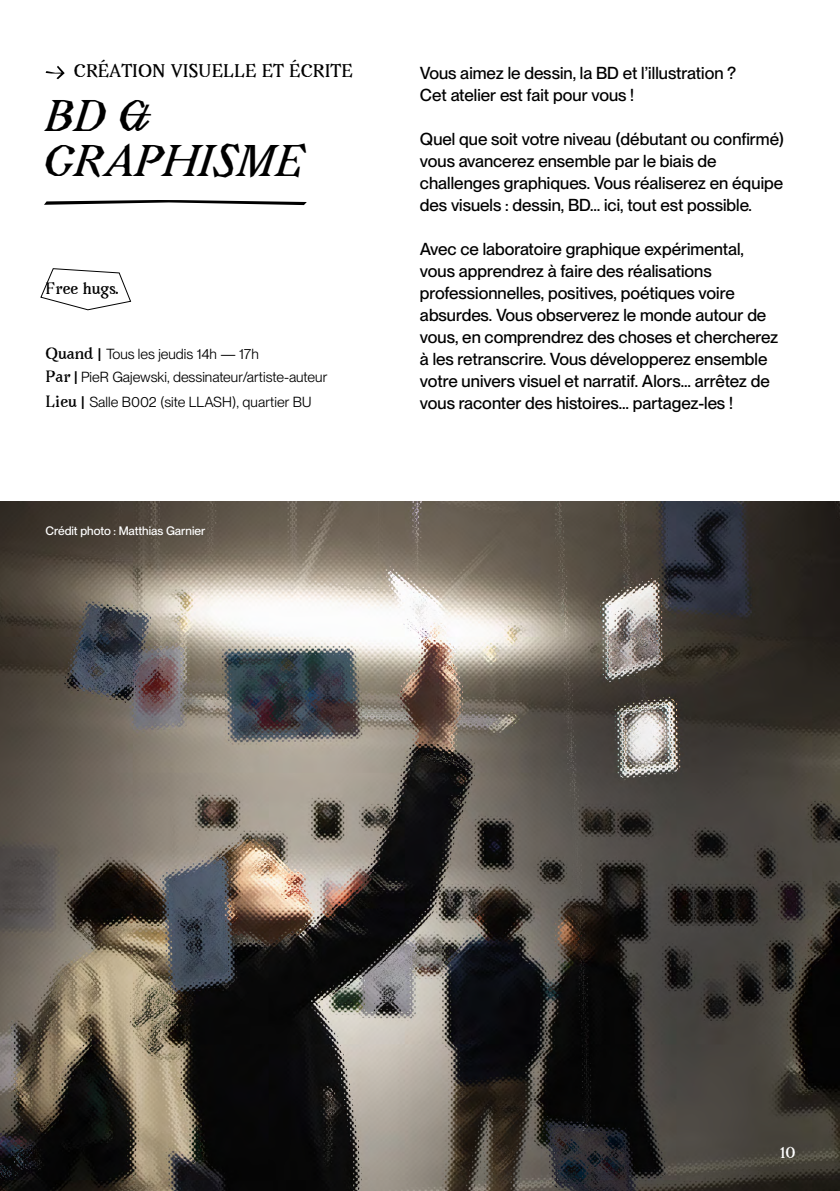
<style>
.page{position:relative;width:840px;height:1191px;background:#fff}
.page>*{position:absolute;margin:0;border:0;box-sizing:border-box;transform-origin:0 0}
.t1{font:italic 700 38.8px/45.6px "Avara";color:#000}
.t2{font:500 17px/22px "PP Neue Montreal";color:#000}
.t3{font:700 16px "Avara";color:#000}
.t4{font:14.4px "PP Neue Montreal";color:#000}
.t5{font:700 14.4px "Avara";color:#000}
.t6{font:700 14px "Avara";color:#fff}
.t7{font:500 12px "PP Neue Montreal";color:#fff}
.s1{font-family:"Avara";font-weight:700}
.s2{font-weight:700}
</style>
<div class="page">
<img style="left:0;top:501px;width:839px;height:690px">
<svg style="left:44px;top:200px;width:262px;height:5px"></svg>
<svg style="left:46px;top:66px;width:19px;height:13px"></svg>
<svg style="left:40px;top:268px;width:91px;height:42px"></svg>
<p class="t3" style="left:74px;top:59px;width:280px">CRÉATION VISUELLE ET ÉCRITE</p>
<p class="t2" style="left:420px;top:62px;width:317px">Vous aimez le dessin, la BD et l’illustration ?<br>Cet atelier est fait pour vous !</p>
<p class="t2" style="left:420px;top:128px;width:366px">Quel que soit votre niveau (débutant ou confirmé) vous avancerez ensemble par le biais de challenges graphiques. Vous réaliserez en équipe des visuels : dessin, BD… ici, tout est possible.</p>
<p class="t2" style="left:420px;top:238px;width:360px">Avec ce laboratoire graphique expérimental, vous apprendrez à faire des réalisations professionnelles, positives, poétiques voire absurdes. Vous observerez le monde autour de vous, en comprendrez des choses et chercherez à les retranscrire. Vous développerez ensemble votre univers visuel et narratif. Alors… arrêtez de</p>
<p class="t4" style="left:45px;top:393px;width:267px"><span class="s1">Lieu</span> <span class="s2">|</span> Salle B002 (site LLASH), quartier BU</p>
<p class="t2" style="left:420px;top:392px;width:314px">vous raconter des histoires… partagez-les !</p>
<h1 class="t1" style="left:44px;top:94px;width:260px">BD &amp;<br>GRAPHISME</h1>
<p class="t5" style="left:45px;top:277px;width:75px">Free hugs.</p>
<p class="t4" style="left:45px;top:345px;width:215px"><span class="s1">Quand</span> <span class="s2">|</span> Tous les jeudis 14h — 17h</p>
<p class="t4" style="left:45px;top:368px;width:283px"><span class="s1">Par</span> <span class="s2">|</span> PieR Gajewski, dessinateur/artiste-auteur</p>
<p class="t7" style="left:45px;top:523px;width:161px">Crédit photo : Matthias Garnier</p>
<p class="t6" style="left:780px;top:1142px;width:17px">10</p>
</div>
